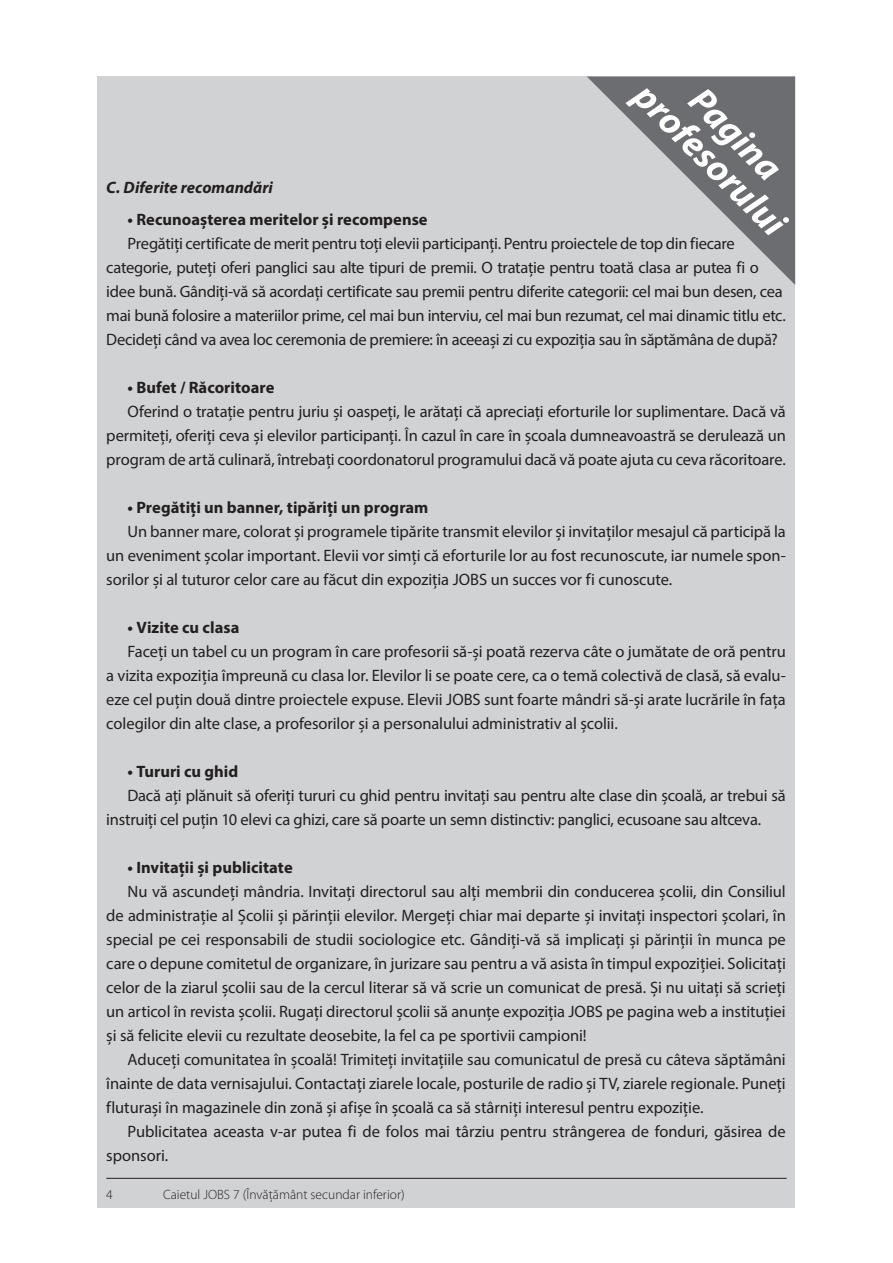
<style>
.page{position:relative;width:893px;height:1263px;background:#fff}
.page>*{position:absolute;margin:0;border:0;box-sizing:border-box;transform-origin:0 0}
.t1{font:italic 700 37.5px "Myriad Pro";color:#fff}
.text{font:16.5px/24px "Myriad Pro";letter-spacing:-.015em;color:#231f20;text-align:justify}
.untertitel{font:700 16.5px "Myriad Pro";color:#231f20}
.untertitel-2{font:italic 700 16.5px "Myriad Pro";color:#231f20}
.t2{font:300 13.5px "Myriad Pro";color:#231f20}
</style>
<div class="page">
<div style="left:98px;top:77px;width:697px;height:1131px;background:#d1d2d4"></div>
<svg style="left:587px;top:77px;width:208px;height:208px"></svg>
<hr style="left:106px;top:1178px;width:681px;height:1px;background:#231f20">
<p class="t1" style="left:658px;top:72px;width:199px;rotate:45deg">profesorului</p>
<p class="t1" style="left:713px;top:77px;width:115px;rotate:45deg">Pagina</p>
<p class="untertitel-2" style="left:106px;top:177px;width:168px">C. Diferite recomandări</p>
<p class="untertitel" style="left:128px;top:209px;width:302px">• Recunoașterea meritelor și recompense</p>
<p class="text" style="left:106px;top:231px;width:681px;text-align:left;text-indent:21px">Pregătiți certificate de merit pentru toți elevii participanți. Pentru proiectele de top din fiecare categorie, puteți oferi panglici sau alte tipuri de premii. O tratație pentru toată clasa ar putea fi o idee bună. Gândiți-vă să acordați certificate sau premii pentru diferite categorii: cel mai bun desen, cea mai bună folosire a materiilor prime, cel mai bun interviu, cel mai bun rezumat, cel mai dinamic titlu etc.<br>Decideți când va avea loc ceremonia de premiere: în aceeași zi cu expoziția sau în săptămâna de după?</p>
<p class="untertitel" style="left:128px;top:377px;width:148px">• Bufet / Răcoritoare</p>
<p class="text" style="left:106px;top:399px;width:681px;text-indent:21px">Oferind o tratație pentru juriu și oaspeți, le arătați că apreciați eforturile lor suplimentare. Dacă vă permiteți, oferiți ceva și elevilor participanți. În cazul în care în școala dumneavoastră se derulează un program de artă culinară, întrebați coordonatorul programului dacă vă poate ajuta cu ceva răcoritoare.</p>
<p class="untertitel" style="left:128px;top:497px;width:302px">• Pregătiți un banner, tipăriți un program</p>
<p class="text" style="left:106px;top:519px;width:681px;text-indent:21px">Un banner mare, colorat și programele tipărite transmit elevilor și invitaților mesajul că participă la un eveniment școlar important. Elevii vor simți că eforturile lor au fost recunoscute, iar numele spon&shy;sorilor și al tuturor celor care au făcut din expoziția JOBS un succes vor fi cunoscute.</p>
<p class="untertitel" style="left:128px;top:617px;width:113px">• Vizite cu clasa</p>
<p class="text" style="left:106px;top:639px;width:681px;text-indent:21px">Faceți un tabel cu un program în care profesorii să-și poată rezerva câte o jumătate de oră pentru a vizita expoziția împreună cu clasa lor. Elevilor li se poate cere, ca o temă colectivă de clasă, să evalu&shy;eze cel puțin două dintre proiectele expuse. Elevii JOBS sunt foarte mândri să-și arate lucrările în fața colegilor din alte clase, a profesorilor și a personalului administrativ al școlii.</p>
<p class="untertitel" style="left:128px;top:761px;width:112px">• Tururi cu ghid</p>
<p class="text" style="left:106px;top:783px;width:681px;text-indent:21px">Dacă ați plănuit să oferiți tururi cu ghid pentru invitați sau pentru alte clase din școală, ar trebui să instruiți cel puțin 10 elevi ca ghizi, care să poarte un semn distinctiv: panglici, ecusoane sau altceva.</p>
<p class="untertitel" style="left:128px;top:857px;width:167px">• Invitații și publicitate</p>
<p class="text" style="left:106px;top:879px;width:681px;text-indent:21px">Nu vă ascundeți mândria. Invitați directorul sau alți membrii din conducerea școlii, din Consiliul de administrație al Școlii și părinții elevilor. Mergeți chiar mai departe și invitați inspectori școlari, în special pe cei responsabili de studii sociologice etc. Gândiți-vă să implicați și părinții în munca pe care o depune comitetul de organizare, în jurizare sau pentru a vă asista în timpul expoziției. Solicitați celor de la ziarul școlii sau de la cercul literar să vă scrie un comunicat de presă. Și nu uitați să scrieți un articol în revista școlii. Rugați directorul școlii să anunțe expoziția JOBS pe pagina web a instituției și să felicite elevii cu rezultate deosebite, la fel ca pe sportivii campioni!</p>
<p class="text" style="left:106px;top:1047px;width:681px;text-indent:21px">Aduceți comunitatea în școală! Trimiteți invitațiile sau comunicatul de presă cu câteva săptămâni înainte de data vernisajului. Contactați ziarele locale, posturile de radio și TV, ziarele regionale. Puneți fluturași în magazinele din zonă și afișe în școală ca să stârniți interesul pentru expoziție.</p>
<p class="text" style="left:106px;top:1119px;width:681px;text-indent:21px">Publicitatea aceasta v-ar putea fi de folos mai târziu pentru strângerea de fonduri, găsirea de sponsori.</p>
<p class="t2" style="left:106px;top:1186px;width:8px">4</p>
<p class="t2" style="left:163px;top:1186px;width:243px">Caietul JOBS 7 (Învățământ secundar inferior)</p>
<p class="t2" style="left:163px;top:1186px;width:289px">JOBS Booklet 7 - General Gymnasium - T acher‘s Page</p>
</div>
